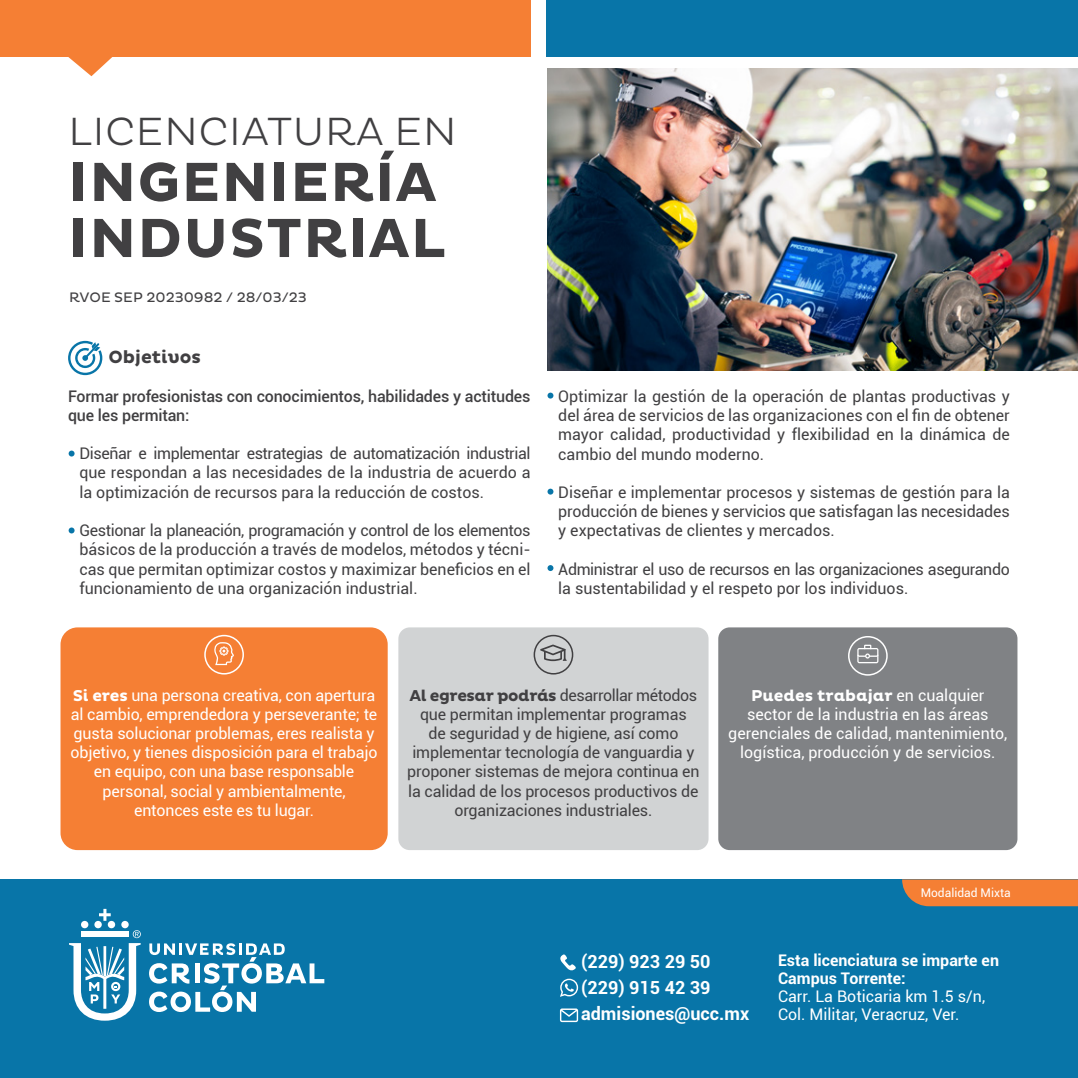
<style>
.page{position:relative;width:1078px;height:1078px;background:#fff}
.page>*{position:absolute;margin:0;border:0;box-sizing:border-box;transform-origin:0 0}
.t1{font:700 56px/56px "Pluto";letter-spacing:.015em;color:#414042}
.t2{font:300 40px "Pluto";letter-spacing:.015em;color:#414042}
.t3{font:700 18px "Roboto";color:#fff}
.t4{font:700 18px "Pluto";color:#414042}
.t5{font:16px/19.2px "Roboto";letter-spacing:-.01em;color:#414042;text-align:justify}
.t6{font:16px/19.2px "Roboto";letter-spacing:-.01em;color:#fff;text-align:center}
.t7{font:500 16px/19.2px "Roboto";letter-spacing:-.01em;color:#414042}
.t8{font:700 16px "Roboto";color:#fff}
.t9{font:14px "Pluto";color:#414042}
.t10{font:12px "Roboto";color:#fff}
.s1{font-family:"Pluto";font-weight:700}
</style>
<div class="page">
<img style="left:547px;top:68px;width:530px;height:302px">
<div style="left:718px;top:627px;width:299px;height:222px;background:#808285;border-radius:11px"></div>
<div style="left:398px;top:627px;width:310px;height:222px;background:#d1d3d4;border-radius:11px"></div>
<div style="left:60px;top:627px;width:327px;height:222px;background:#f57f34;border-radius:17px"></div>
<div style="left:0;top:0;width:530px;height:57px;background:#f57f34"></div>
<div style="left:547px;top:0;width:530px;height:57px;background:#0875a8"></div>
<div style="left:0;top:879px;width:1077px;height:198px;background:#0875a8"></div>
<svg style="left:68px;top:341px;width:34px;height:34px"></svg>
<svg style="left:69px;top:450px;width:6px;height:6px"></svg>
<svg style="left:69px;top:527px;width:6px;height:6px"></svg>
<svg style="left:547px;top:488px;width:6px;height:6px"></svg>
<svg style="left:547px;top:392px;width:6px;height:6px"></svg>
<svg style="left:547px;top:565px;width:6px;height:6px"></svg>
<svg style="left:204px;top:634px;width:40px;height:40px"></svg>
<svg style="left:533px;top:634px;width:40px;height:40px"></svg>
<svg style="left:848px;top:636px;width:39px;height:39px"></svg>
<svg style="left:68px;top:57px;width:44px;height:19px"></svg>
<svg style="left:902px;top:879px;width:175px;height:27px;background:#e97e39"></svg>
<svg style="left:121px;top:920px;width:8px;height:8px"></svg>
<div style="left:81px;top:920px;width:7px;height:8px;background:#fff;border-radius:50%"></div>
<div style="left:108px;top:920px;width:7px;height:8px;background:#fff;border-radius:50%"></div>
<svg style="left:94px;top:920px;width:8px;height:8px"></svg>
<svg style="left:99px;top:908px;width:12px;height:12px"></svg>
<svg style="left:149px;top:943px;width:175px;height:68px"></svg>
<svg style="left:69px;top:930px;width:72px;height:90px"></svg>
<svg style="left:560px;top:978px;width:18px;height:18px"></svg>
<svg style="left:560px;top:1008px;width:18px;height:13px"></svg>
<svg style="left:560px;top:954px;width:15px;height:16px"></svg>
<p class="t2" style="left:68px;top:109px;width:389px">LICENCIATURA EN</p>
<p class="t1" style="left:68px;top:156px;width:378px">INGENIERÍA<br>INDUSTRIAL</p>
<p class="t9" style="left:69px;top:289px;width:239px">RVOE SEP 20230982 / 28/03/23</p>
<p class="t4" style="left:109px;top:347px;width:94px">Objetivos</p>
<p class="t7" style="left:68px;top:385px;width:464px">Formar profesionistas con conocimientos, habilidades y actitudes que les permitan:</p>
<p class="t5" style="left:79px;top:443px;width:452px">Diseñar e implementar estrategias de automatización industrial que respondan a las necesidades de la industria de acuerdo a la optimización de recursos para la reducción de costos.</p>
<p class="t5" style="left:79px;top:520px;width:452px">Gestionar la planeación, programación y control de los elementos básicos de la producción a través de modelos, métodos y técni&shy;cas que permitan optimizar costos y maximizar beneficios en el funcionamiento de una organización industrial.</p>
<p class="t5" style="left:558px;top:386px;width:453px">Optimizar la gestión de la operación de plantas productivas y del área de servicios de las organizaciones con el fin de obtener mayor calidad, productividad y flexibilidad en la dinámica de cambio del mundo moderno.</p>
<p class="t5" style="left:558px;top:482px;width:453px">Diseñar e implementar procesos y sistemas de gestión para la producción de bienes y servicios que satisfagan las necesidades y expectativas de clientes y mercados.</p>
<p class="t5" style="left:558px;top:559px;width:453px">Administrar el uso de recursos en las organizaciones asegurando la sustentabilidad y el respeto por los individuos.</p>
<p class="t6" style="left:70px;top:684px;width:308px"><span class="s1">Si eres</span> una persona creativa, con apertura al cambio, emprendedora y perseverante; te gusta solucionar problemas, eres realista y objetivo, y tienes disposición para el trabajo en equipo, con una base responsable</p>
<p class="t6" style="left:102px;top:780px;width:244px">personal, social y ambientalmente,</p>
<p class="t6" style="left:134px;top:799px;width:181px">entonces este es tu lugar.</p>
<p class="t5" style="left:407px;top:684px;width:294px;text-align:center"><span class="s1">Al egresar podrás</span> desarrollar métodos que permitan implementar programas<br>de seguridad y de higiene, así como implementar tecnología de vanguardia y proponer sistemas de mejora continua en la calidad de los procesos productivos de organizaciones industriales.</p>
<p class="t6" style="left:728px;top:684px;width:280px"><span class="s1">Puedes trabajar</span> en cualquier sector de la industria en las áreas gerenciales de calidad, mantenimiento, logística, producción y de servicios.</p>
<p class="t10" style="left:920px;top:884px;width:92px">Modalidad Mixta</p>
<p class="t3" style="left:581px;top:948px;width:131px">(229) 923 29 50</p>
<p class="t3" style="left:581px;top:974px;width:131px">(229) 915 42 39</p>
<p class="t3" style="left:581px;top:1000px;width:169px">admisiones@ucc.mx</p>
<p class="t8" style="left:777px;top:948px;width:222px">Esta licenciatura se imparte en</p>
<p class="t8" style="left:777px;top:966px;width:129px">Campus Torrente:</p>
<p class="t6" style="left:777px;top:986px;width:209px;line-height:18px;text-align:left">Carr. La Boticaria km 1.5 s/n,<br>Col. Militar, Veracruz, Ver.</p>
</div>
